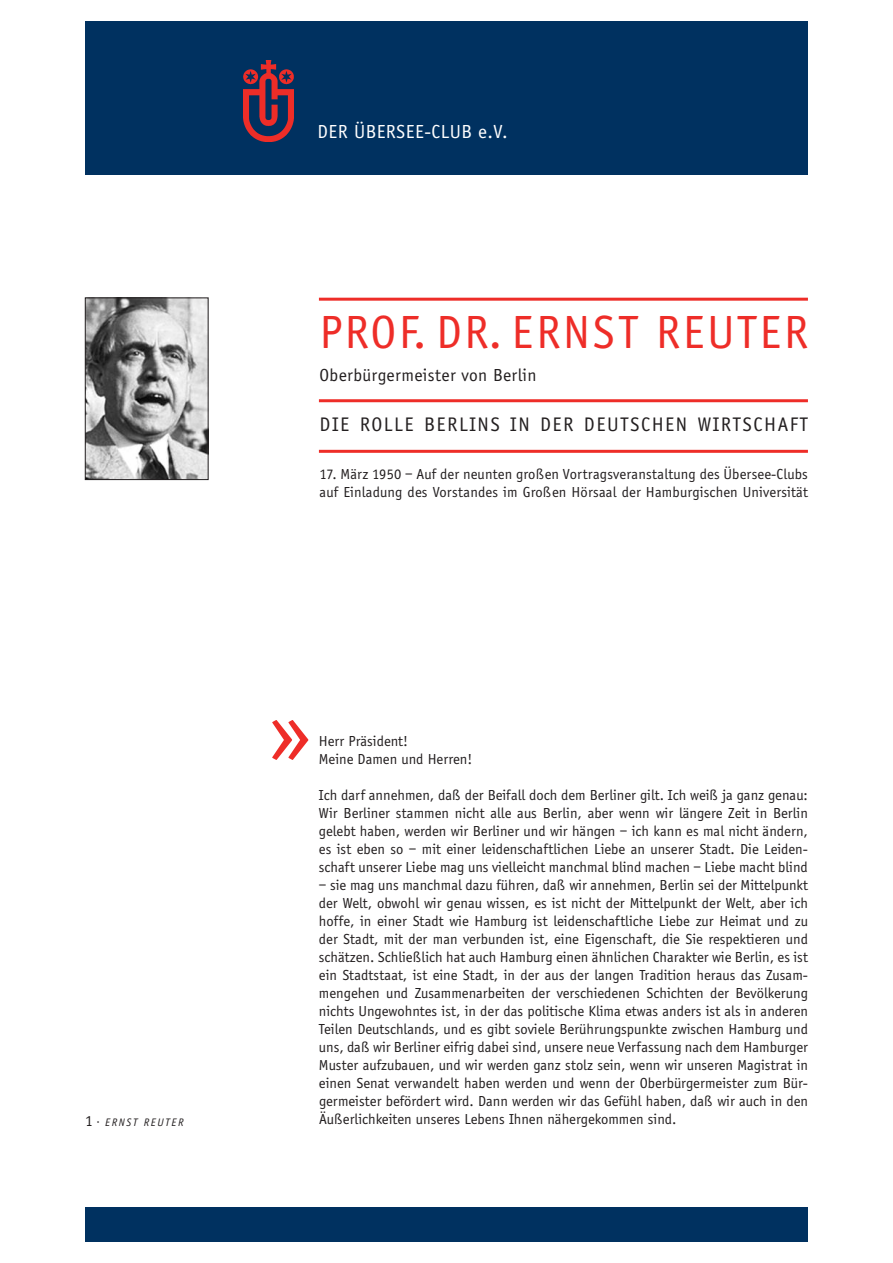
<style>
.page{position:relative;width:893px;height:1263px;background:#fff}
.page>*{position:absolute;margin:0;border:0;box-sizing:border-box;transform-origin:0 0}
.t1{font:90px "Officina Sans";color:#ee2d28}
.t2{font:48px "Officina Sans";letter-spacing:.06em;color:#ee2d28}
.t3{font:20.25px "Officina Sans";letter-spacing:.08em;color:#231f20}
.t4{font:19.5px "Officina Sans";letter-spacing:.025em;color:#fff}
.t5{font:18px "Officina Sans";letter-spacing:.02em;color:#231f20}
.t6{font:15px/18px "Officina Sans";color:#231f20}
.t7{font:italic 11.25px "Officina Sans";letter-spacing:.145em;color:#231f20}
.s1{font-style:normal;font-size:15.75px}
</style>
<div class="page">
<div style="left:85px;top:21px;width:723px;height:153px;background:#003160"></div>
<div style="left:85px;top:1208px;width:723px;height:34px;background:#003160"></div>
<img style="left:244px;top:61px;width:50px;height:80px">
<hr style="left:319px;top:298px;width:489px;height:3px;background:#ee2d28">
<hr style="left:319px;top:399px;width:489px;height:3px;background:#ee2d28">
<hr style="left:319px;top:450px;width:489px;height:3px;background:#ee2d28">
<img style="left:87px;top:300px;width:119px;height:178px">
<div style="left:85px;top:298px;width:123px;height:182px;border:1px solid #231f20"></div>
<h3 class="t4" style="left:318px;top:120px;width:192px">DER ÜBERSEE-CLUB e.V.</h3>
<h2 class="t2" style="left:320px;top:304px;width:490px">PROF. DR. ERNST REUTER</h2>
<p class="t5" style="left:320px;top:364px;width:218px">Oberbürgermeister von Berlin</p>
<h3 class="t3" style="left:320px;top:413px;width:490px">DIE ROLLE BERLINS IN DER DEUTSCHEN WIRTSCHAFT</h3>
<p class="t6" style="left:320px;top:465px;width:490px">17. März 1950 – Auf der neunten großen Vortragsveranstaltung des Übersee-Clubs auf Einladung des Vorstandes im Großen Hörsaal der Hamburgischen Universität</p>
<h1 class="t1" style="left:268px;top:677px;width:44px">»</h1>
<p class="t6" style="left:319px;top:732px;width:155px">Herr Präsident!<br>Meine Damen und Herren!</p>
<p class="t6" style="left:319px;top:786px;width:490px;text-align:justify">Ich darf annehmen, daß der Beifall doch dem Berliner gilt. Ich weiß ja ganz genau:<br>Wir Berliner stammen nicht alle aus Berlin, aber wenn wir längere Zeit in Berlin gelebt haben, werden wir Berliner und wir hängen – ich kann es mal nicht ändern, es ist eben so – mit einer leidenschaftlichen Liebe an unserer Stadt. Die Leiden&shy;schaft unserer Liebe mag uns vielleicht manchmal blind machen – Liebe macht blind</p>
<p class="t6" style="left:319px;top:876px;width:491px;text-align:justify">– sie mag uns manchmal dazu führen, daß wir annehmen, Berlin sei der Mittelpunkt der Welt, obwohl wir genau wissen, es ist nicht der Mittelpunkt der Welt, aber ich hoffe, in einer Stadt wie Hamburg ist leidenschaftliche Liebe zur Heimat und zu der Stadt, mit der man verbunden ist, eine Eigenschaft, die Sie respektieren und schätzen. Schließlich hat auch Hamburg einen ähnlichen Charakter wie Berlin, es ist ein Stadtstaat, ist eine Stadt, in der aus der langen Tradition heraus das Zusam&shy;mengehen und Zusammenarbeiten der verschiedenen Schichten der Bevölkerung nichts Ungewohntes ist, in der das politische Klima etwas anders ist als in anderen Teilen Deutschlands, und es gibt soviele Berührungspunkte zwischen Hamburg und uns, daß wir Berliner eifrig dabei sind, unsere neue Verfassung nach dem Hamburger Muster aufzubauen, und wir werden ganz stolz sein, wenn wir unseren Magistrat in einen Senat verwandelt haben werden und wenn der Oberbürgermeister zum Bür&shy;germeister befördert wird. Dann werden wir das Gefühl haben, daß wir auch in den</p>
<p class="t7" style="left:85px;top:1115px;width:100px"><span class="s1">1</span> · ERNST REUTER</p>
<p class="t6" style="left:319px;top:1110px;width:359px">Äußerlichkeiten unseres Lebens Ihnen nähergekommen sind.</p>
</div>
